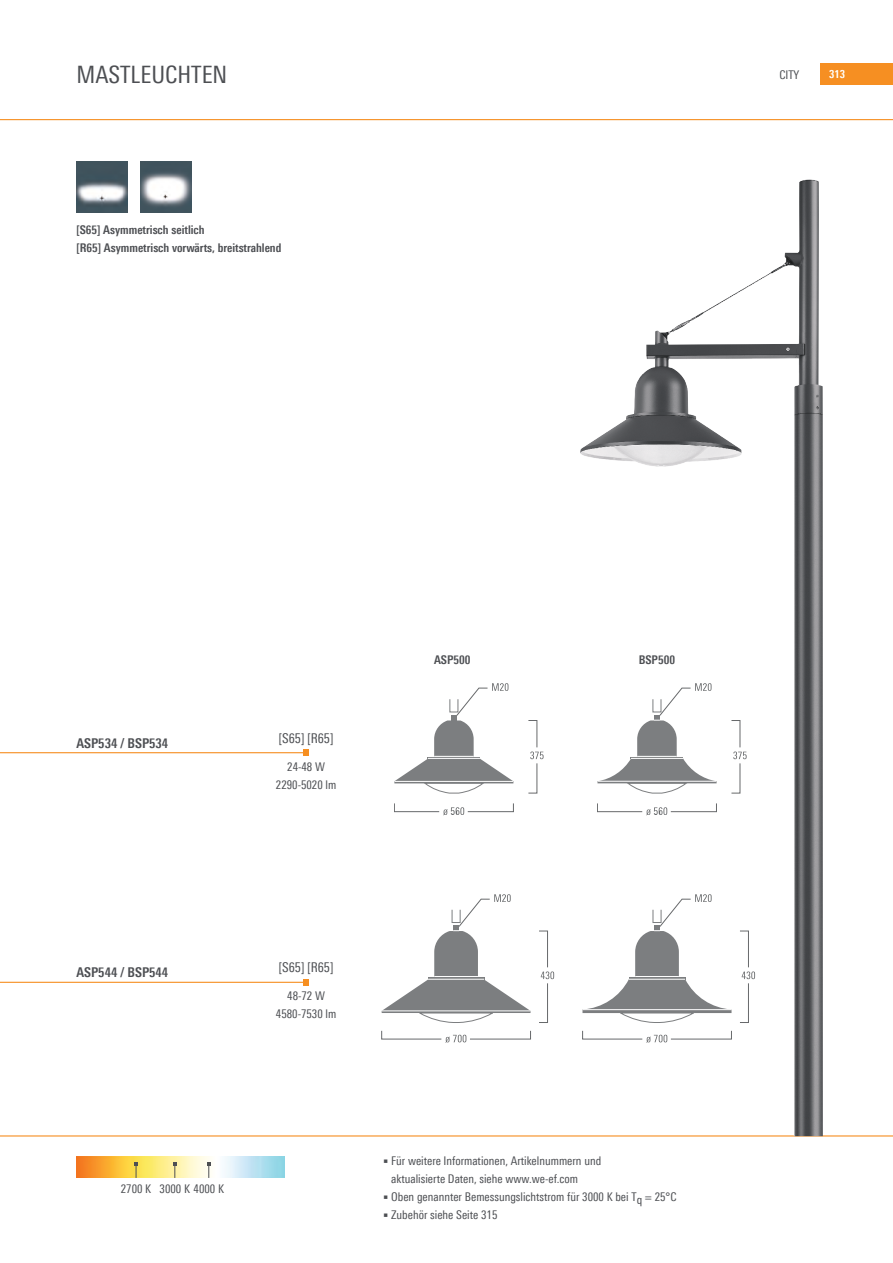
<style>
.page{position:relative;width:893px;height:1263px;background:#fff}
.page>*{position:absolute;margin:0;border:0;box-sizing:border-box;transform-origin:0 0}
.t1{font:24px "Linotype Univers 420 Cn";color:#4d4f53}
.product_caption{font:700 13.5px "Linotype Univers 620 Cn";color:#4d4f53}
.Light_source_line{font:13.5px "Linotype Univers 420 Cn";color:#4d4f53}
.t2{font:12px/18px "Linotype Univers 420 Cn";color:#4d4f53;text-align:center}
.ios{font:700 12px/18px "Linotype Univers 620 Cn";color:#4d4f53}
.t3{font:700 11.25px "Linotype Univers 620 Cn";color:#fff}
</style>
<div class="page">
<hr style="left:0;top:0;width:1px;height:1263px;background:#42545e">
<div style="left:821px;top:64px;width:72px;height:21px;background:#f68f22"></div>
<hr style="left:0;top:119px;width:893px;height:1px;background:#f68f22">
<hr style="left:0;top:1135px;width:893px;height:1px;background:#f68f22">
<img style="left:77px;top:1157px;width:208px;height:21px">
<svg style="left:173px;top:1163px;width:3px;height:15px"></svg>
<svg style="left:135px;top:1163px;width:3px;height:15px"></svg>
<svg style="left:207px;top:1163px;width:3px;height:15px"></svg>
<hr style="left:0;top:982px;width:306px;height:1px;background:#f68f22">
<hr style="left:0;top:752px;width:306px;height:1px;background:#f68f22">
<svg style="left:303px;top:979px;width:6px;height:6px"></svg>
<svg style="left:303px;top:750px;width:6px;height:6px"></svg>
<img style="left:77px;top:162px;width:51px;height:51px">
<img style="left:580px;top:180px;width:243px;height:956px">
<svg style="left:382px;top:894px;width:148px;height:129px"></svg>
<svg style="left:539px;top:930px;width:15px;height:93px"></svg>
<svg style="left:381px;top:1030px;width:150px;height:13px"></svg>
<svg style="left:597px;top:683px;width:120px;height:111px"></svg>
<svg style="left:731px;top:720px;width:16px;height:74px"></svg>
<svg style="left:597px;top:803px;width:120px;height:12px"></svg>
<svg style="left:582px;top:894px;width:149px;height:129px"></svg>
<svg style="left:739px;top:930px;width:16px;height:93px"></svg>
<svg style="left:582px;top:1030px;width:150px;height:13px"></svg>
<img style="left:140px;top:162px;width:51px;height:51px">
<svg style="left:394px;top:683px;width:119px;height:111px"></svg>
<svg style="left:528px;top:720px;width:16px;height:74px"></svg>
<svg style="left:394px;top:803px;width:120px;height:12px"></svg>
<p class="t1" style="left:77px;top:61px;width:152px">MASTLEUCHTEN</p>
<p class="ios" style="left:77px;top:221px;width:206px">[S65] Asymmetrisch seitlich<br>[R65] Asymmetrisch vorwärts, breitstrahlend</p>
<p class="t2" style="left:779px;top:65px;width:22px">CITY</p>
<p class="t3" style="left:829px;top:68px;width:17px">313</p>
<p class="product_caption" style="left:77px;top:735px;width:93px">ASP534 / BSP534</p>
<p class="Light_source_line" style="left:279px;top:730px;width:56px">[S65] [R65]</p>
<p class="t2" style="left:276px;top:757px;width:62px">24-48 W<br>2290-5020 lm</p>
<p class="ios" style="left:434px;top:651px;width:38px">ASP500</p>
<p class="ios" style="left:639px;top:651px;width:38px">BSP500</p>
<p class="product_caption" style="left:77px;top:964px;width:93px">ASP544 / BSP544</p>
<p class="Light_source_line" style="left:279px;top:959px;width:56px">[S65] [R65]</p>
<p class="t2" style="left:276px;top:987px;width:62px">48-72 W<br>4580-7530 lm</p>
<p class="t2" style="left:121px;top:1179px;width:32px">2700 K</p>
<p class="t2" style="left:160px;top:1179px;width:66px">3000 K 4000 K</p>
<p class="t2" style="left:391px;top:1152px;width:287px;text-align:left">Für weitere Informationen, Artikelnummern und<br>aktualisierte Daten, siehe www.we-ef.com<br>Oben genannter Bemessungslichtstrom für 3000 K bei Tq = 25°C Zubehör siehe Seite 315</p>
</div>
